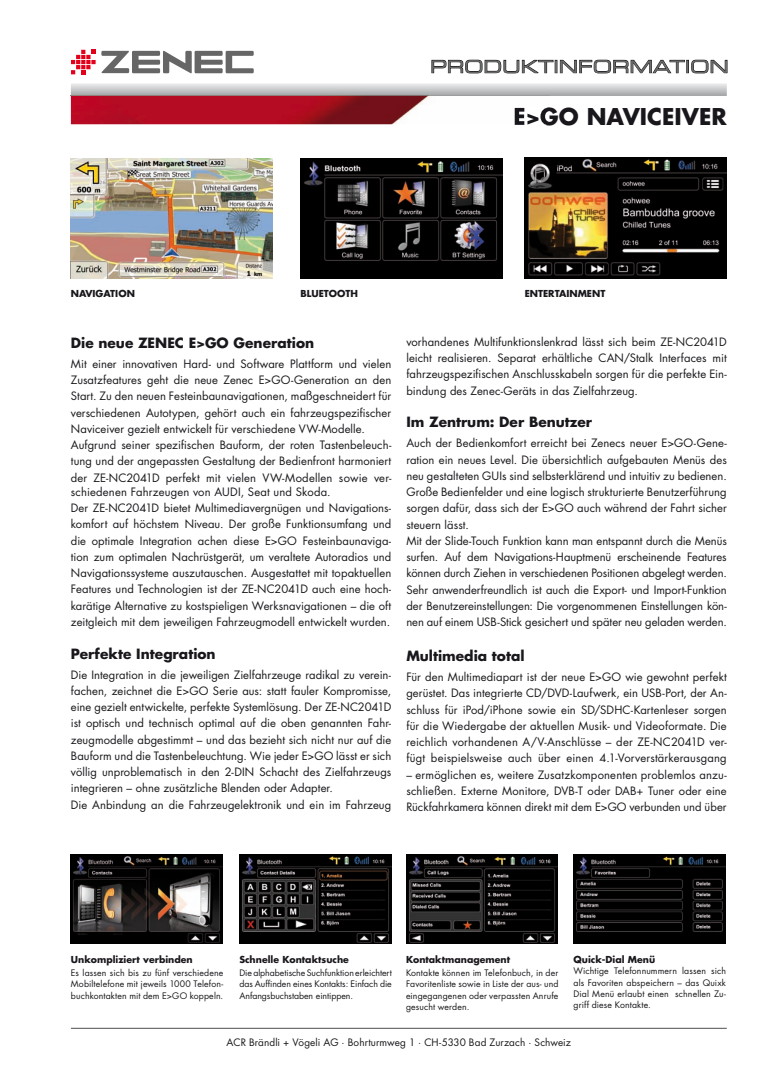
<style>
.page{position:relative;width:780px;height:1088px;background:#fff}
.page>*{position:absolute;margin:0;border:0;box-sizing:border-box;transform-origin:0 0}
.t1{font:700 22.5px "Futura Std";color:#1a171c}
.t2{font:17px "Eurostile LT Std Ex 2";letter-spacing:.01em;color:#666767}
.t3{font:700 13.75px "Futura Std";color:#1a171c}
.t4{font:11.25px/16.2px "Futura Std";letter-spacing:.005em;color:#1a171c}
.t5{font:10px "Futura Std";letter-spacing:.005em;color:#1a171c}
.t6{font:700 9.38px "Futura Std";color:#1a171c}
.t7{font:8.75px/11.2px "Futura Std";letter-spacing:.01em;color:#1a171c;text-align:justify}
</style>
<div class="page">
<img style="left:71px;top:158px;width:202px;height:120px">
<img style="left:300px;top:158px;width:202px;height:120px">
<img style="left:524px;top:158px;width:202px;height:120px">
<img style="left:406px;top:854px;width:152px;height:90px">
<img style="left:239px;top:854px;width:152px;height:90px">
<img style="left:71px;top:854px;width:152px;height:90px">
<img style="left:573px;top:854px;width:152px;height:90px">
<svg style="left:71px;top:50px;width:183px;height:24px"></svg>
<img style="left:71px;top:97px;width:358px;height:27px">
<img style="left:514px;top:107px;width:36px;height:17px">
<svg style="left:71px;top:84px;width:655px;height:12px"></svg>
<img style="left:71px;top:96px;width:479px;height:1px">
<hr style="left:157px;top:93px;width:412px;height:1px;background:#b0b1b3">
<hr style="left:157px;top:92px;width:412px;height:1px;background:#b5b7b8">
<hr style="left:71px;top:1028px;width:655px;height:1px;background:#707173">
<svg style="left:431px;top:60px;width:296px;height:13px"></svg>
<h2 class="t2" style="left:430px;top:55px;width:300px">PRODUKTINFORMATION</h2>
<h1 class="t1" style="left:513px;top:101px;width:215px">E&gt;GO NAVICEIVER</h1>
<p class="t6" style="left:71px;top:287px;width:65px">NAVIGATION</p>
<p class="t6" style="left:300px;top:287px;width:59px">BLUETOOTH</p>
<p class="t6" style="left:524px;top:287px;width:82px">ENTERTAINMENT</p>
<p class="t3" style="left:71px;top:334px;width:245px">Die neue ZENEC E&gt;GO Generation</p>
<p class="t4" style="left:71px;top:356px;width:322px">Mit einer innovativen Hard- und Software Plattform und vielen Zusatzfeatures geht die neue Zenec E&gt;GO-Generation an den Start. Zu den neuen Festeinbaunavigationen, maßgeschneidert für verschiedenen Autotypen, gehört auch ein fahrzeugspezifischer Naviceiver gezielt entwickelt für verschiedene VW-Modelle.<br>Aufgrund seiner spezifischen Bauform, der roten Tas ten beleuch&shy;tung und der angepassten Gestaltung der Bedienfront harmoniert der ZE-NC2041D perfekt mit vielen VW-Modellen sowie ver-</p>
<p class="t4" style="left:71px;top:484px;width:322px">schiedenen Fahrzeugen von AUDI, Seat und Skoda.<br>Der ZE-NC2041D bietet Multimediavergnügen und Navigations&shy;komfort auf höchstem Niveau. Der große Funktionsumfang und die optimale Integration achen diese E&gt;GO Festeinbaunaviga&shy;tion zum optimalen Nachrüstgerät, um veraltete Autoradios und Navigationssysteme auszutauschen. Ausgestattet mit topaktuellen Features und Technologien ist der ZE-NC2041D auch eine hoch&shy;karätige Alternative zu kostspieligen Werksnavigationen – die oft zeitgleich mit dem jeweiligen Fahrzeugmodell entwickelt wurden.</p>
<p class="t3" style="left:71px;top:644px;width:146px">Perfekte Integration</p>
<p class="t4" style="left:71px;top:666px;width:322px">Die Integration in die jeweiligen Zielfahrzeuge radikal zu verein&shy;fachen, zeichnet die E&gt;GO Serie aus: statt fauler Kompromisse, eine gezielt entwickelte, perfekte Systemlösung. Der ZE-NC2041D ist optisch und technisch optimal auf die oben genannten Fahr&shy;zeugmodelle abgestimmt – und das bezieht sich nicht nur auf die Bauform und die Tastenbeleuchtung. Wie jeder E&gt;GO lässt er sich völlig unproblematisch in den 2-DIN Schacht des Zielfahrzeugs integrieren – ohne zusätzliche Blenden oder Adapter.<br>Die Anbindung an die Fahrzeugelektronik und ein im Fahrzeug</p>
<p class="t4" style="left:406px;top:334px;width:322px;text-align:justify">vorhandenes Multifunktionslenkrad lässt sich beim ZE-NC2041D leicht realisieren. Separat erhältliche CAN/Stalk Interfaces mit fahrzeugspezifischen Anschlusskabeln sorgen für die perfekte Ein&shy;bindung des Zenec-Geräts in das Zielfahrzeug.</p>
<p class="t3" style="left:406px;top:413px;width:187px">Im Zentrum: Der Benutzer</p>
<p class="t4" style="left:406px;top:435px;width:322px">Auch der Bedienkomfort erreicht bei Zenecs neuer E&gt;GO-Gene&shy;ration ein neues Level. Die übersichtlich aufgebauten Menüs des neu gestalteten GUIs sind selbsterklärend und intuitiv zu bedienen.<br>Große Bedienfelder und eine logisch strukturierte Benutzerführung sorgen dafür, dass sich der E&gt;GO auch während der Fahrt sicher steuern lässt.<br>Mit der Slide-Touch Funktion kann man entspannt durch die Menüs surfen. Auf dem Navigations-Hauptmenü erscheinende Features können durch Ziehen in verschiedenen Positionen abgelegt werden.<br>Sehr anwenderfreundlich ist auch die Export- und Import-Funktion der Benutzereinstellungen: Die vorgenommenen Einstellungen kön&shy;nen auf einem USB-Stick gesichert und später neu geladen werden.</p>
<p class="t3" style="left:406px;top:647px;width:120px">Multimedia total</p>
<p class="t4" style="left:406px;top:669px;width:322px;text-align:justify">Für den Multimediapart ist der neue E&gt;GO wie gewohnt perfekt gerüstet. Das integrierte CD/DVD-Laufwerk, ein USB-Port, der An&shy;schluss für iPod/iPhone sowie ein SD/SDHC-Kartenleser sorgen für die Wiedergabe der aktuellen Musik- und Videoformate. Die reichlich vorhandenen A/V-Anschlüsse – der ZE-NC2041D ver&shy;fügt beispielsweise auch über einen 4.1-Vorverstärkerausgang</p>
<p class="t4" style="left:406px;top:766px;width:322px;text-align:justify">– ermöglichen es, weitere Zusatzkomponenten problemlos anzu&shy;schließen. Externe Monitore, DVB-T oder DAB+ Tuner oder eine Rückfahrkamera können direkt mit dem E&gt;GO verbunden und über</p>
<p class="t6" style="left:71px;top:953px;width:123px">Unkompliziert verbinden</p>
<p class="t7" style="left:71px;top:967px;width:154px">Es lassen sich bis zu fünf verschiedene Mobiltelefone mit jeweils 1000 Telefon&shy;buchkontakten mit dem E&gt;GO koppeln.</p>
<p class="t6" style="left:239px;top:953px;width:111px">Schnelle Kontaktsuche</p>
<p class="t7" style="left:239px;top:967px;width:154px">Die alphabetische Suchfunktion er leichtert das Auffinden eines Kontakts: Einfach die Anfangsbuchstaben eintippen.</p>
<p class="t6" style="left:406px;top:953px;width:105px">Kontaktmanagement</p>
<p class="t7" style="left:406px;top:967px;width:154px">Kontakte können im Telefonbuch, in der Favoritenliste sowie in Liste der aus- und eingegangenen oder verpassten Anrufe gesucht werden.</p>
<p class="t6" style="left:573px;top:953px;width:83px">Quick-Dial Menü</p>
<p class="t7" style="left:573px;top:965px;width:154px">Wichtige Telefonnummern lassen sich als Favoriten abspeichern – das Quixk Dial Menü erlaubt einen schnellen Zu&shy;griff diese Kontakte.</p>
<p class="t5" style="left:226px;top:1035px;width:346px">ACR Brändli + Vögeli AG ∙ Bohrturmweg 1 ∙ CH-5330 Bad Zurzach ∙ Schweiz</p>
</div>
